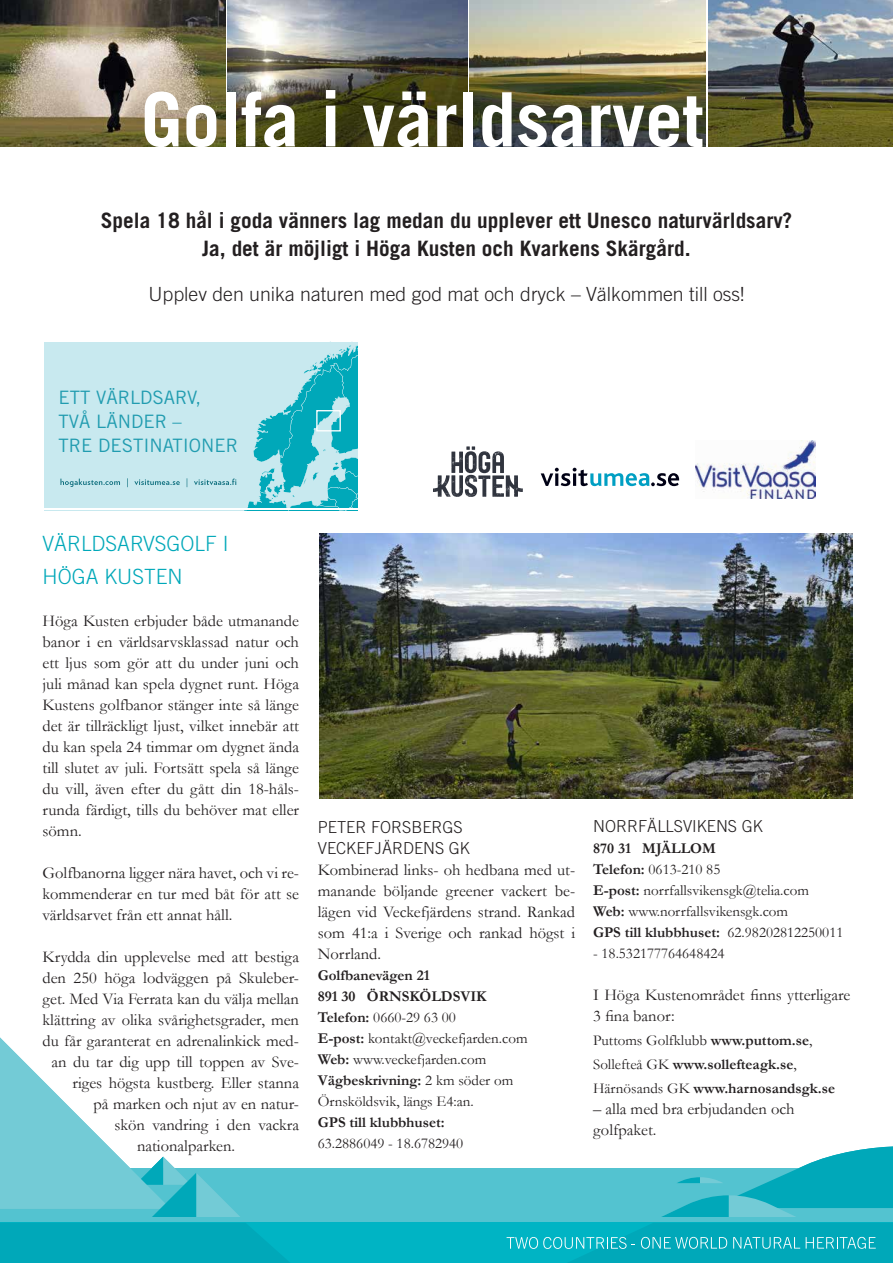
<style>
.page{position:relative;width:893px;height:1263px;background:#fff}
.page>*{position:absolute;margin:0;border:0;box-sizing:border-box;transform-origin:0 0}
.t1{font:700 75px "Trade Gothic";color:#fff}
.t2{font:700 21.3px/28.3px "Trade Gothic";color:#231f20;text-align:center}
.t3{font:300 21px/32.4px "Trade Gothic";color:#00a8b9}
.t4{font:300 19.5px "Trade Gothic";color:#231f20}
.t5{font:18.45px/24px "Trade Gothic";color:#219cb0}
.t6{font:16.5px/21px "Garamond";color:#231f20;text-align:justify}
.t7{font:300 16.5px/21px "Trade Gothic";color:#231f20}
.t8{font:15px/21px "Garamond";color:#231f20}
.t9{font:700 15px/24px "Garamond";color:#231f20}
.s1{font-weight:700}
.s2{font-weight:400}
</style>
<div class="page">
<img style="left:708px;top:0;width:185px;height:147px">
<img style="left:227px;top:0;width:240px;height:147px">
<img style="left:470px;top:0;width:236px;height:147px">
<img style="left:0;top:0;width:225px;height:147px">
<div style="left:0;top:1169px;width:893px;height:54px;background:#53c3d0"></div>
<div style="left:0;top:1223px;width:893px;height:40px;background:#00b4c4"></div>
<svg style="left:0;top:1223px;width:290px;height:40px"></svg>
<svg style="left:0;top:1037px;width:240px;height:180px"></svg>
<svg style="left:661px;top:1146px;width:232px;height:71px"></svg>
<svg style="left:507px;top:1223px;width:386px;height:40px"></svg>
<svg style="left:541px;top:468px;width:138px;height:18px"></svg>
<img style="left:695px;top:440px;width:120px;height:58px">
<svg style="left:433px;top:446px;width:90px;height:51px"></svg>
<img style="left:319px;top:534px;width:533px;height:264px">
<div style="left:44px;top:342px;width:313px;height:172px;background:#c8e9ef"></div>
<hr style="left:44px;top:511px;width:313px;height:3px;background:#fff">
<hr style="left:44px;top:508px;width:313px;height:2px;background:#fff">
<svg style="left:60px;top:342px;width:298px;height:169px"></svg>
<h1 class="t1" style="left:141px;top:74px;width:564px">Golfa i världsarvet</h1>
<p class="t2" style="left:101px;top:206px;width:693px">Spela 18 hål i goda vänners lag medan du upplever ett Unesco naturvärldsarv?<br>Ja, det är möjligt i Höga Kusten och Kvarkens Skärgård.</p>
<p class="t4" style="left:148px;top:283px;width:597px">Upplev den unika naturen med god mat och dryck – Välkommen till oss!</p>
<p class="t5" style="left:59px;top:385px;width:181px">ETT VÄRLDSARV,<br>TVÅ LÄNDER –<br>TRE DESTINATIONER</p>
<p class="t3" style="left:43px;top:527px;width:187px">VÄRLDSARVSGOLF I<br>HÖGA KUSTEN</p>
<p class="t6" style="left:43px;top:610px;width:258px">Höga Kusten erbjuder både utmanande banor i en världsarvsklassad natur och ett ljus som gör att du under juni och juli månad kan spela dygnet runt. Höga Kustens golfbanor stänger inte så länge det är tillräckligt ljust, vilket innebär att du kan spela 24 timmar om dygnet ända till slutet av juli. Fortsätt spela så länge du vill, även efter du gått din 18-håls&shy;runda färdigt, tills du behöver mat eller sömn.</p>
<p class="t6" style="left:43px;top:862px;width:258px">Golfbanorna ligger nära havet, och vi re&shy;kommenderar en tur med båt för att se världsarvet från ett annat håll.</p>
<p class="t6" style="left:43px;top:946px;width:258px">Krydda din upplevelse med att bestiga</p>
<p class="t6" style="left:43px;top:967px;width:258px">den 250 höga lodväggen på Skuleber-</p>
<p class="t6" style="left:43px;top:988px;width:258px">get. Med Via Ferrata kan du välja mellan</p>
<p class="t6" style="left:43px;top:1009px;width:258px">klättring av olika svårighetsgrader, men</p>
<p class="t6" style="left:43px;top:1030px;width:258px">du får garanterat en adrenalinkick med-</p>
<p class="t6" style="left:52px;top:1051px;width:249px">an du tar dig upp till toppen av Sve-</p>
<p class="t6" style="left:73px;top:1072px;width:228px">riges högsta kustberg. Eller stanna</p>
<p class="t6" style="left:94px;top:1093px;width:207px">på marken och njut av en natur-</p>
<p class="t6" style="left:115px;top:1114px;width:186px">skön vandring i den vackra</p>
<p class="t6" style="left:137px;top:1135px;width:100px">nationalparken.</p>
<p class="t7" style="left:318px;top:816px;width:154px">PETER FORSBERGS<br>VECKEFJÄRDENS GK</p>
<p class="t6" style="left:318px;top:859px;width:259px">Kombinerad links- oh hedbana med ut&shy;manande böljande greener vackert be&shy;lägen vid Veckefjärdens strand. Rankad som 41:a i Sverige och rankad högst i Norrland.</p>
<p class="t8" style="left:318px;top:964px;width:211px"><span class="s1">Golfbanevägen 21<br>891 30 ÖRNSKÖLDSVIK<br>Telefon:</span> 0660-29 63 00<br><span class="s1">E-post:</span> kontakt@veckefjarden.com<br><span class="s1">Web:</span> www.veckefjarden.com<br><span class="s1">Vägbeskrivning:</span> 2 km söder om<br>Örnsköldsvik, längs E4:an.</p>
<p class="t9" style="left:318px;top:1110px;width:128px">GPS till klubbhuset:</p>
<p class="t8" style="left:318px;top:1132px;width:147px">63.2886049 - 18.6782940</p>
<p class="t7" style="left:593px;top:816px;width:171px">NORRFÄLLSVIKENS GK</p>
<p class="t8" style="left:593px;top:838px;width:252px"><span class="s1">870 31 MJÄLLOM<br>Telefon:</span> 0613-210 85<br><span class="s1">E-post:</span> norrfallsvikensgk@telia.com<br><span class="s1">Web:</span> www.norrfallsvikensgk.com<br><span class="s1">GPS till klubbhuset:</span> 62.98202812250011</p>
<p class="t8" style="left:593px;top:943px;width:133px">- 18.532177764648424</p>
<p class="t6" style="left:593px;top:984px;width:259px">I Höga Kustenområdet finns ytterligare<br>3 fina banor:</p>
<p class="t9" style="left:593px;top:1028px;width:243px"><span class="s2">Puttoms Golfklubb</span> www.puttom.se<span class="s2">,<br>Sollefteå GK</span> www.sollefteagk.se<span class="s2">,<br>Härnösands GK</span> www.harnosandsgk.se</p>
<p class="t6" style="left:593px;top:1098px;width:203px">– alla med bra erbjudanden och golfpaket.</p>
</div>
